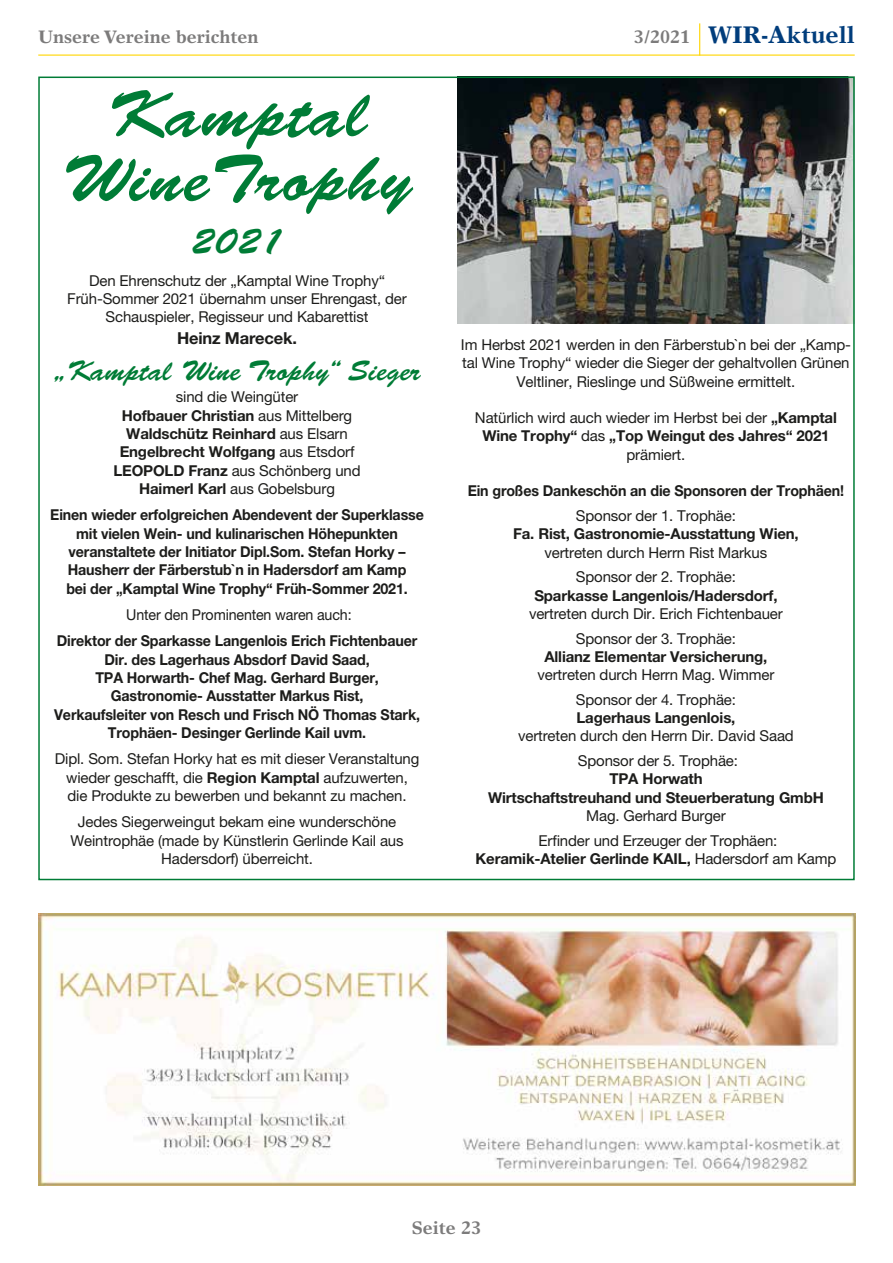
<style>
.page{position:relative;width:893px;height:1263px;background:#fff}
.page>*{position:absolute;margin:0;border:0;box-sizing:border-box;transform-origin:0 0}
.t1{font:66px/64.5px "Brush Script Std";letter-spacing:.025em;color:#007c36;text-align:center;scale:1.05 1}
.t2{font:37.5px "Brush Script Std";color:#007c36;scale:1.05 1}
.t3{font:28.5px "Brush Script Std";letter-spacing:.01em;color:#007c36}
.t4{font:700 24px "Times Europa LT Std";color:#003d7c}
.t5{font:700 18px "Times Europa LT Std";color:#7c7b7b}
.t6{font:700 16.5px "Helvetica Neue";letter-spacing:-.01em;color:#1d1d1b}
.t7{font:15px/18.3px "Helvetica Neue";letter-spacing:-.01em;color:#1d1d1b;text-align:center}
.t8{font:700 15px/18.3px "Helvetica Neue";letter-spacing:-.01em;color:#1d1d1b;text-align:center;scale:.95 1}
.t9{font:700 15px/18.3px "Helvetica Neue";letter-spacing:-.01em;color:#1d1d1b;text-align:center}
.t10{font:15px "Helvetica Neue";letter-spacing:-.01em;color:#1d1d1b;scale:.95 1}
.s1{font-weight:400}
.s2{font-weight:700}
.s3{font-size:18px;color:#7c7b7b}
</style>
<div class="page">
<hr style="left:38px;top:55px;width:817px;height:1px;background:#ffd500">
<hr style="left:699px;top:23px;width:1px;height:33px;background:#ffd500">
<img style="left:457px;top:80px;width:395px;height:243px">
<img style="left:39px;top:913px;width:816px;height:272px">
<p class="t5" style="left:38px;top:26px;width:222px">Unsere Vereine berichten</p>
<h1 class="t1" style="left:62px;top:84px;width:334px">Kamptal<br>WineTrophy</h1>
<h2 class="t2" style="left:191px;top:220px;width:89px">2021</h2>
<p class="t7" style="left:67px;top:271px;width:341px">Den Ehrenschutz der „Kamptal Wine Trophy“<br>Früh-Sommer 2021 übernahm unser Ehrengast, der<br>Schauspieler, Regisseur und Kabarettist</p>
<p class="t6" style="left:177px;top:328px;width:122px">Heinz Marecek.</p>
<h3 class="t3" style="left:53px;top:355px;width:369px">„Kamptal Wine Trophy“ Sieger</h3>
<p class="t9" style="left:113px;top:388px;width:249px"><span class="s1">sind die Weingüter<br></span>Hofbauer Christian <span class="s1">aus Mittelberg<br></span>Waldschütz Reinhard <span class="s1">aus Elsarn<br></span>Engelbrecht Wolfgang <span class="s1">aus Etsdorf<br></span>LEOPOLD Franz <span class="s1">aus Schönberg und<br></span>Haimerl Karl <span class="s1">aus Gobelsburg</span></p>
<p class="t8" style="left:50px;top:505px;width:395px">Einen wieder erfolgreichen Abendevent der Superklasse mit vielen Wein- und kulinarischen Höhepunkten veranstaltete der Initiator Dipl.Som. Stefan Horky – Hausherr der Färberstub`n in Hadersdorf am Kamp<br>bei der „Kamptal Wine Trophy“ Früh-Sommer 2021.</p>
<p class="t10" style="left:126px;top:606px;width:239px">Unter den Prominenten waren auch:</p>
<p class="t8" style="left:54px;top:631px;width:387px">Direktor der Sparkasse Langenlois Erich Fichtenbauer Dir. des Lagerhaus Absdorf David Saad,<br>TPA Horwarth- Chef Mag. Gerhard Burger, Gastronomie- Ausstatter Markus Rist,<br>Verkaufsleiter von Resch und Frisch NÖ Thomas Stark, Trophäen- Desinger Gerlinde Kail uvm.</p>
<p class="t7" style="left:55px;top:749px;width:366px">Dipl. Som. Stefan Horky hat es mit dieser Veranstaltung wieder geschafft, die <span class="s2">Region Kamptal</span> aufzuwerten, die Produkte zu bewerben und bekannt zu machen.</p>
<p class="t7" style="left:70px;top:812px;width:335px">Jedes Siegerweingut bekam eine wunderschöne<br>Weintrophäe (made by Künstlerin Gerlinde Kail aus<br>Hadersdorf) überreicht.</p>
<h3 class="t4" style="left:634px;top:20px;width:222px"><span class="s3">3/2021</span> WIR-Aktuell</h3>
<p class="t7" style="left:461px;top:335px;width:391px">Im Herbst 2021 werden in den Färberstub`n bei der „Kamp&shy;tal Wine Trophy“ wieder die Sieger der gehaltvollen Grünen<br>Veltliner, Rieslinge und Süßweine ermittelt.</p>
<p class="t7" style="left:475px;top:408px;width:363px">Natürlich wird auch wieder im Herbst bei der <span class="s2">„Kamptal<br>Wine Trophy“</span> das <span class="s2">„Top Weingut des Jahres“ 2021 </span>prämiert.</p>
<p class="t8" style="left:468px;top:481px;width:398px">Ein großes Dankeschön an die Sponsoren der Trophäen!</p>
<p class="t7" style="left:576px;top:506px;width:162px">Sponsor der 1. Trophäe:</p>
<p class="t9" style="left:513px;top:524px;width:287px">Fa. Rist, Gastronomie-Ausstattung Wien,</p>
<p class="t7" style="left:544px;top:540px;width:224px;line-height:24.8px">vertreten durch Herrn Rist Markus<br>Sponsor der 2. Trophäe:</p>
<p class="t9" style="left:534px;top:586px;width:245px">Sparkasse Langenlois/Hadersdorf,</p>
<p class="t7" style="left:529px;top:601px;width:255px;line-height:24.6px">vertreten durch Dir. Erich Fichtenbauer<br>Sponsor der 3. Trophäe:</p>
<p class="t9" style="left:544px;top:647px;width:224px">Allianz Elementar Versicherung,</p>
<p class="t7" style="left:537px;top:662px;width:238px;line-height:24.8px">vertreten durch Herrn Mag. Wimmer<br>Sponsor der 4. Trophäe:</p>
<p class="t9" style="left:576px;top:708px;width:160px">Lagerhaus Langenlois,</p>
<p class="t7" style="left:518px;top:723px;width:277px;line-height:24.8px">vertreten durch den Herrn Dir. David Saad<br>Sponsor der 5. Trophäe:</p>
<p class="t9" style="left:488px;top:770px;width:337px">TPA Horwath<br>Wirtschaftstreuhand und Steuerberatung GmbH</p>
<p class="t7" style="left:538px;top:803px;width:240px;line-height:24.8px">Mag. Gerhard Burger<br>Erfinder und Erzeuger der Trophäen:</p>
<p class="t9" style="left:476px;top:849px;width:362px">Keramik-Atelier Gerlinde KAIL, <span class="s1">Hadersdorf am Kamp</span></p>
<p class="t5" style="left:412px;top:1216px;width:71px">Seite 23</p>
</div>
